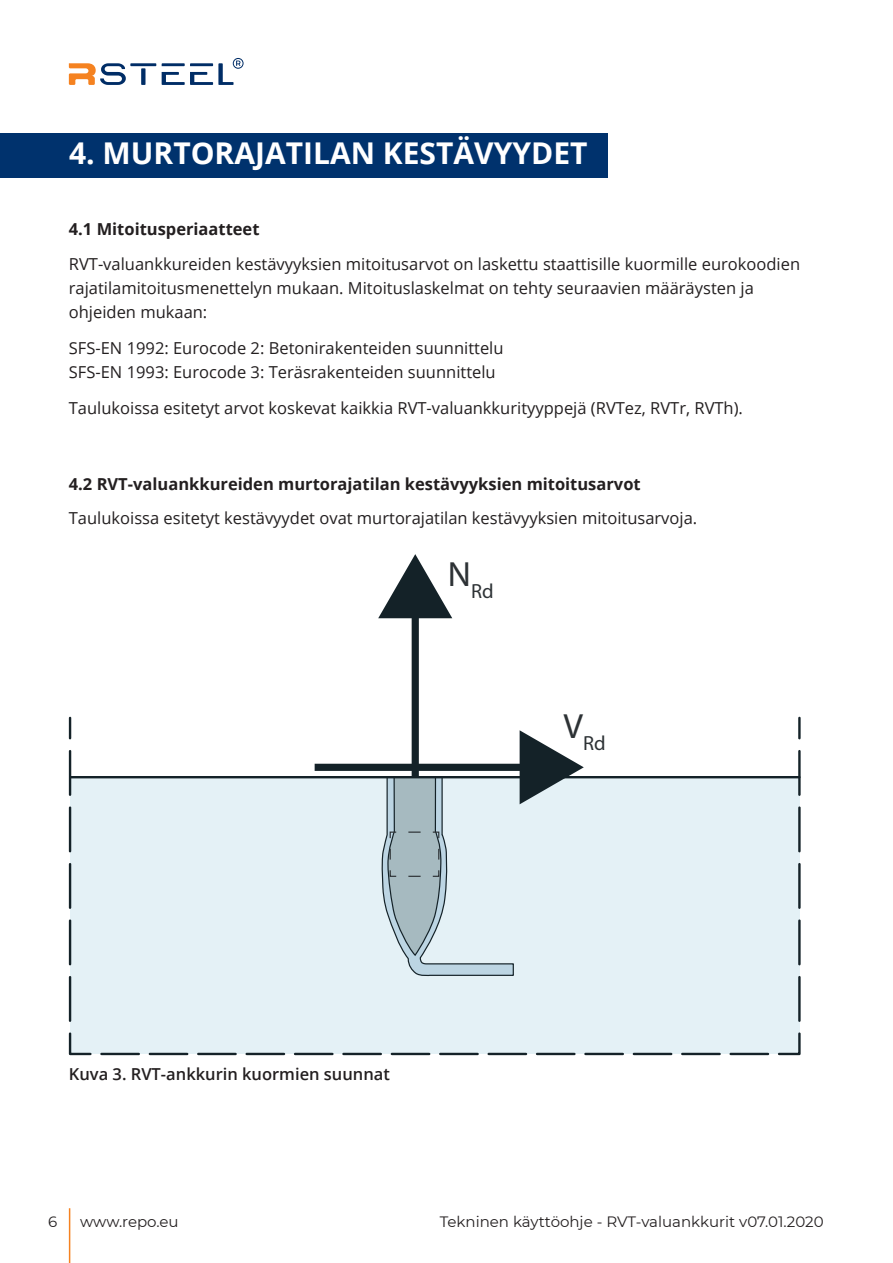
<style>
.page{position:relative;width:893px;height:1263px;background:#fff}
.page>*{position:absolute;margin:0;border:0;box-sizing:border-box;transform-origin:0 0}
.t1{font:700 30px "Open Sans";color:#fff}
.t2{font:20.55px "Myriad Pro";color:#2d3235}
.Heading_1{font:16.5px/24px "Open Sans";color:#231f20}
.Heading_1-2{font:700 16.5px "Open Sans";color:#231f20}
.Heading_1-3{font:600 16.5px "Open Sans";color:#231f20}
.t3{font:15px "Montserrat";color:#231f20}
</style>
<div class="page">
<hr style="left:69px;top:1208px;width:1px;height:55px;background:#f58220">
<svg style="left:69px;top:58px;width:175px;height:27px"></svg>
<div style="left:0;top:133px;width:607px;height:45px;background:#00326d"></div>
<div style="left:412px;top:572px;width:7px;height:207px;background:#142228"></div>
<div style="left:70px;top:777px;width:729px;height:277px;background:#e4f1f6"></div>
<svg style="left:380px;top:778px;width:134px;height:198px"></svg>
<hr style="left:71px;top:776px;width:728px;height:2px;background:#142228">
<hr style="left:69px;top:718px;width:2px;height:20px;background:#142228">
<svg style="left:69px;top:751px;width:2px;height:102px"></svg>
<svg style="left:69px;top:864px;width:23px;height:191px"></svg>
<svg style="left:101px;top:1031px;width:700px;height:24px"></svg>
<svg style="left:798px;top:914px;width:3px;height:107px"></svg>
<svg style="left:798px;top:750px;width:3px;height:158px"></svg>
<hr style="left:798px;top:718px;width:3px;height:20px;background:#142228">
<svg style="left:378px;top:554px;width:74px;height:64px"></svg>
<div style="left:315px;top:764px;width:221px;height:7px;background:#142228"></div>
<svg style="left:520px;top:730px;width:64px;height:74px"></svg>
<p class="t1" style="left:69px;top:132px;width:520px">4. MURTORAJATILAN KESTÄVYYDET</p>
<p class="Heading_1-2" style="left:69px;top:218px;width:192px">4.1 Mitoitusperiaatteet</p>
<p class="Heading_1" style="left:69px;top:252px;width:733px">RVT-valuankkureiden kestävyyksien mitoitusarvot on laskettu staattisille kuormille eurokoodien rajatilamitoitusmenettelyn mukaan. Mitoituslaskelmat on tehty seuraavien määräysten ja ohjeiden mukaan:</p>
<p class="Heading_1" style="left:69px;top:336px;width:436px">SFS-EN 1992: Eurocode 2: Betonirakenteiden suunnittelu</p>
<p class="Heading_1" style="left:69px;top:360px;width:428px">SFS-EN 1993: Eurocode 3: Teräsrakenteiden suunnittelu</p>
<p class="Heading_1" style="left:69px;top:396px;width:676px">Taulukoissa esitetyt arvot koskevat kaikkia RVT-valuankkurityyppejä (RVTez, RVTr, RVTh).</p>
<p class="Heading_1-2" style="left:69px;top:472px;width:573px">4.2 RVT-valuankkureiden murtorajatilan kestävyyksien mitoitusarvot</p>
<p class="Heading_1" style="left:69px;top:506px;width:630px">Taulukoissa esitetyt kestävyydet ovat murtorajatilan kestävyyksien mitoitusarvoja.</p>
<p class="t2" style="left:448px;top:578px;width:47px"><sup>N</sup>Rd</p>
<p class="Heading_1-3" style="left:69px;top:1063px;width:323px">Kuva 3. RVT-ankkurin kuormien suunnat</p>
<p class="t2" style="left:563px;top:730px;width:44px"><sup>V</sup>Rd</p>
<p class="t3" style="left:48px;top:1211px;width:11px">6</p>
<p class="t3" style="left:80px;top:1211px;width:100px">www.repo.eu</p>
<p class="t3" style="left:440px;top:1211px;width:385px">Tekninen käyttöohje - RVT-valuankkurit v07.01.2020</p>
</div>
